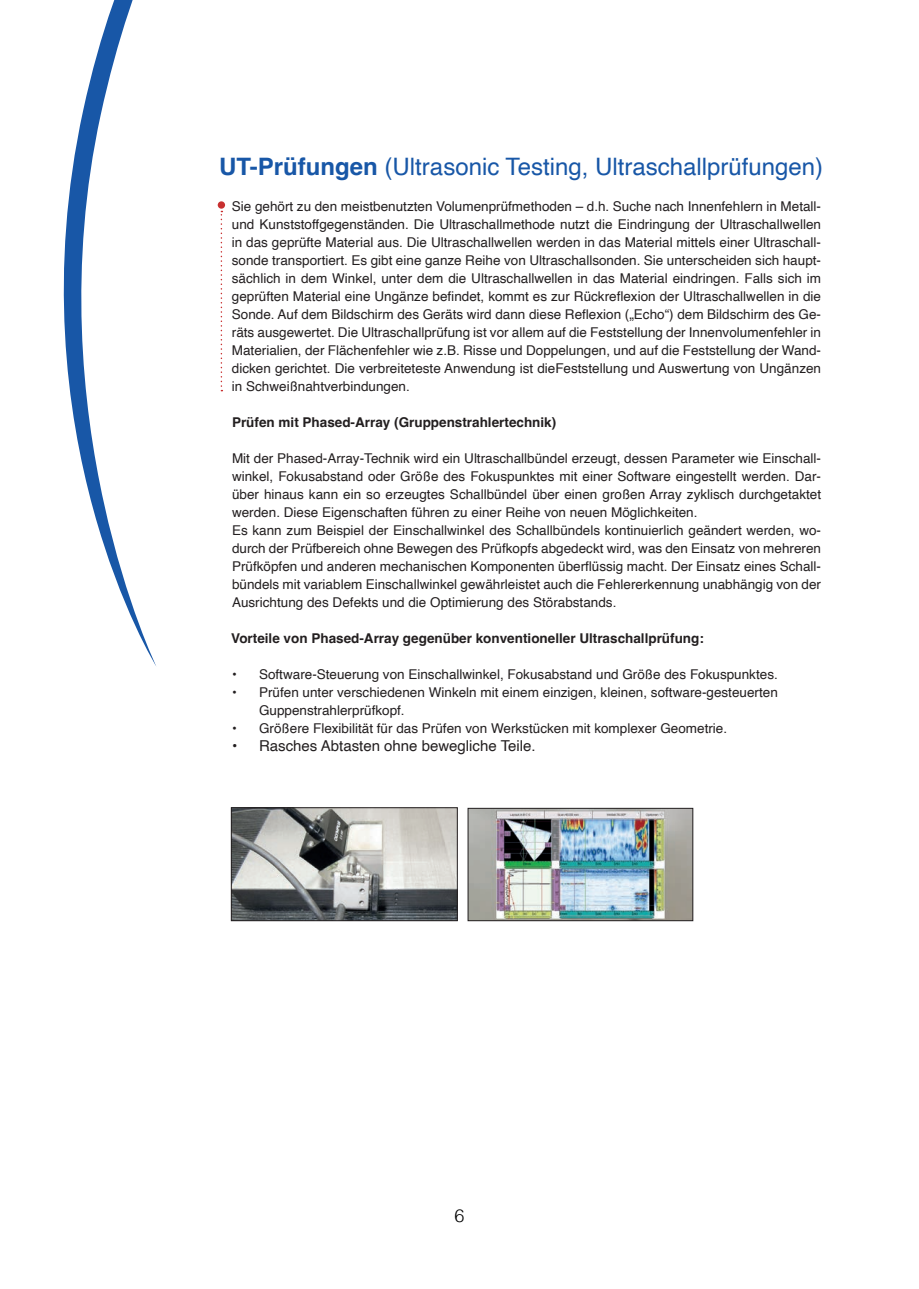
<style>
.page{position:relative;width:919px;height:1289px;background:#fff}
.page>*{position:absolute;margin:0;border:0;box-sizing:border-box;transform-origin:0 0}
.t1{font:24px "Helvetica";color:#1857a7}
.t2{font:300 18px "Helvetica";color:#000}
.t3{font:15px "Helvetica";color:#231f20}
.t4{font:13.5px/18px "Helvetica";color:#231f20}
.t5{font:700 13.5px "Helvetica";color:#231f20}
.s1{font-weight:700}
</style>
<div class="page">
<img style="left:470px;top:810px;width:221px;height:108px">
<div style="left:468px;top:808px;width:225px;height:112px;border:1px solid #231f20"></div>
<svg style="left:63px;top:0;width:162px;height:666px"></svg>
<img style="left:233px;top:809px;width:222px;height:109px">
<div style="left:231px;top:807px;width:226px;height:113px;border:1px solid #231f20"></div>
<h1 class="t1" style="left:219px;top:148px;width:605px"><span class="s1">UT-Prüfungen</span> (Ultrasonic Testing, Ultraschallprüfungen)</h1>
<p class="t4" style="left:232px;top:197px;width:590px;text-align:justify">Sie gehört zu den meistbenutzten Volumenprüfmethoden – d.h. Suche nach Innenfehlern in Metall&shy;und Kunststoffgegenständen. Die Ultraschallmethode nutzt die Eindringung der Ultraschallwellen in das geprüfte Material aus. Die Ultraschallwellen werden in das Material mittels einer Ultraschall&shy;sonde transportiert. Es gibt eine ganze Reihe von Ultraschallsonden. Sie unterscheiden sich haupt&shy;sächlich in dem Winkel, unter dem die Ultraschallwellen in das Material eindringen. Falls sich im geprüften Material eine Ungänze befindet, kommt es zur Rückreflexion der Ultraschallwellen in die Sonde. Auf dem Bildschirm des Geräts wird dann diese Reflexion („Echo“) dem Bildschirm des Ge&shy;räts ausgewertet. Die Ultraschallprüfung ist vor allem auf die Feststellung der Innenvolumenfehler in Materialien, der Flächenfehler wie z.B. Risse und Doppelungen, und auf die Feststellung der Wand&shy;dicken gerichtet. Die verbreiteteste Anwendung ist dieFeststellung und Auswertung von Ungänzen in Schweißnahtverbindungen.</p>
<p class="t5" style="left:232px;top:414px;width:326px">Prüfen mit Phased-Array (Gruppenstrahlertechnik)</p>
<p class="t4" style="left:232px;top:449px;width:590px">Mit der Phased-Array-Technik wird ein Ultraschallbündel erzeugt, dessen Parameter wie Einschall&shy;winkel, Fokusabstand oder Größe des Fokuspunktes mit einer Software eingestellt werden. Dar&shy;über hinaus kann ein so erzeugtes Schallbündel über einen großen Array zyklisch durchgetaktet werden. Diese Eigenschaften führen zu einer Reihe von neuen Möglichkeiten.<br>Es kann zum Beispiel der Einschallwinkel des Schallbündels kontinuierlich geändert werden, wo&shy;durch der Prüfbereich ohne Bewegen des Prüfkopfs abgedeckt wird, was den Einsatz von mehreren Prüfköpfen und anderen mechanischen Komponenten überflüssig macht. Der Einsatz eines Schall&shy;bündels mit variablem Einschallwinkel gewährleistet auch die Fehlererkennung unabhängig von der Ausrichtung des Defekts und die Optimierung des Störabstands.</p>
<p class="t5" style="left:231px;top:630px;width:474px">Vorteile von Phased-Array gegenüber konventioneller Ultraschallprüfung:</p>
<p class="t4" style="left:232px;top:665px;width:547px">• Software-Steuerung von Einschallwinkel, Fokusabstand und Größe des Fokuspunktes.</p>
<p class="t4" style="left:259px;top:683px;width:520px;text-indent:-27px">• Prüfen unter verschiedenen Winkeln mit einem einzigen, kleinen, software-gesteuerten<br>Guppenstrahlerprüfkopf.</p>
<p class="t4" style="left:232px;top:719px;width:496px">• Größere Flexibilität für das Prüfen von Werkstücken mit komplexer Geometrie.</p>
<p class="t3" style="left:232px;top:734px;width:305px">• Rasches Abtasten ohne bewegliche Teile.</p>
<h2 class="t2" style="left:454px;top:1200px;width:12px">6</h2>
</div>
